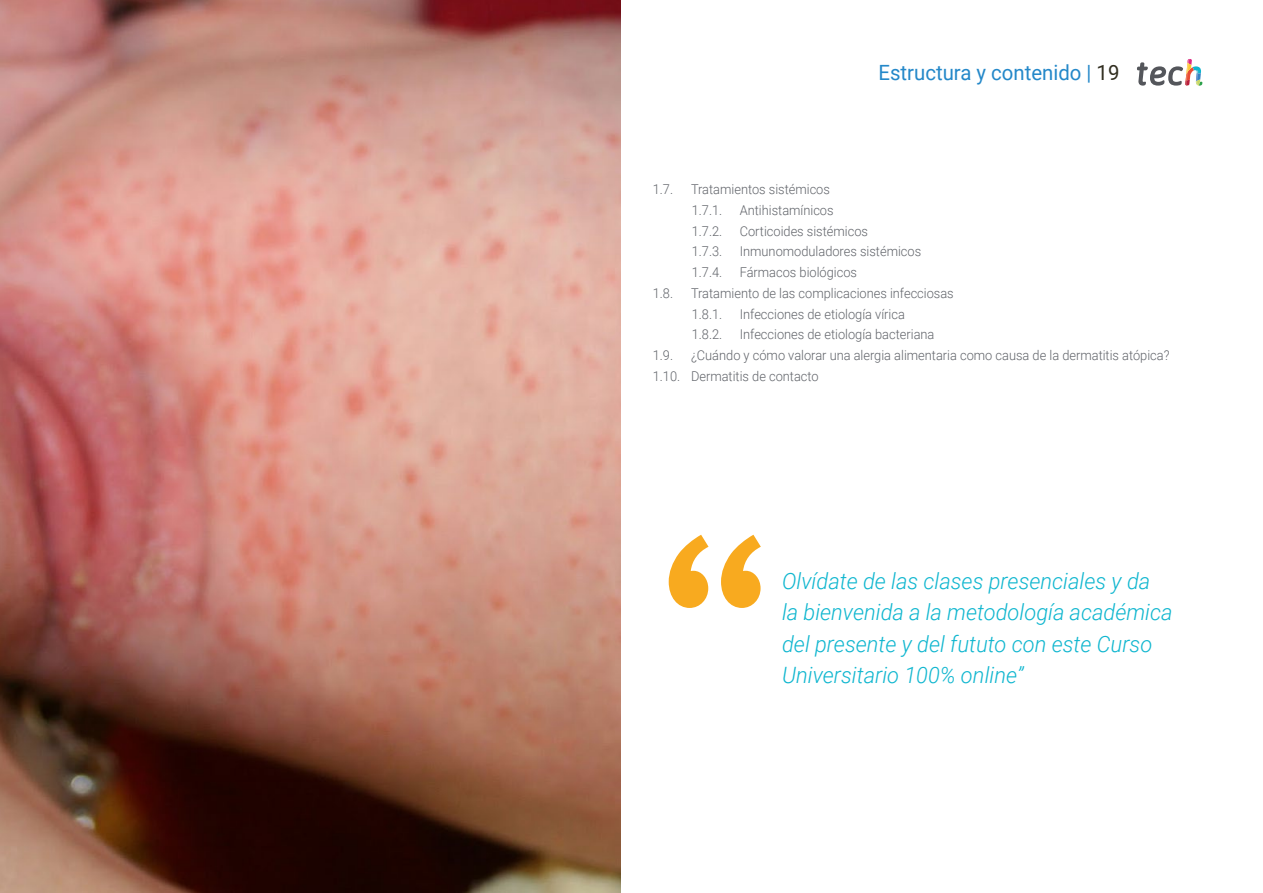
<style>
.page{position:relative;width:1263px;height:893px;background:#fff}
.page>*{position:absolute;margin:0;border:0;box-sizing:border-box;transform-origin:0 0}
.t1{font:italic 300 22.5px/31.5px "Roboto";color:#0fb6cf}
.t2{font:21px "Roboto";color:#2488c9}
.t3{font:300 13.5px/20.7px "Roboto";color:#61646a;scale:.95 1}
.s1{color:#312e20}
</style>
<div class="page">
<svg style="left:1137px;top:59px;width:65px;height:27px"></svg>
<svg style="left:669px;top:535px;width:92px;height:73px"></svg>
<img style="left:0;top:0;width:621px;height:893px">
<p class="t3" style="left:653px;top:178px;width:23px">1.7.</p>
<p class="t3" style="left:691px;top:178px;width:148px">Tratamientos sistémicos<br>1.7.1.</p>
<p class="t3" style="left:740px;top:199px;width:100px">Antihistamínicos</p>
<h2 class="t2" style="left:878px;top:57px;width:242px">Estructura y contenido | <span class="s1">19</span></h2>
<p class="t3" style="left:692px;top:220px;width:34px">1.7.2.</p>
<p class="t3" style="left:740px;top:220px;width:137px">Corticoides sistémicos</p>
<p class="t3" style="left:692px;top:241px;width:34px">1.7.3.</p>
<p class="t3" style="left:740px;top:241px;width:192px">Inmunomoduladores sistémicos</p>
<p class="t3" style="left:692px;top:261px;width:34px">1.7.4.</p>
<p class="t3" style="left:740px;top:261px;width:125px">Fármacos biológicos</p>
<p class="t3" style="left:653px;top:282px;width:23px">1.8.</p>
<p class="t3" style="left:691px;top:282px;width:278px">Tratamiento de las complicaciones infecciosas<br>1.8.1.</p>
<p class="t3" style="left:740px;top:303px;width:175px">Infecciones de etiología vírica</p>
<p class="t3" style="left:692px;top:324px;width:34px">1.8.2.</p>
<p class="t3" style="left:740px;top:324px;width:206px">Infecciones de etiología bacteriana</p>
<p class="t3" style="left:653px;top:344px;width:545px;text-indent:38px">¿Cuándo y cómo valorar una alergia alimentaria como causa de la dermatitis atópica?<br>1.10. Dermatitis de contacto</p>
<p class="t3" style="left:653px;top:344px;width:23px">1.9.</p>
<h1 class="t1" style="left:782px;top:564px;width:392px">Olvídate de las clases presenciales y da<br>la bienvenida a la metodología académica del presente y del fututo con este Curso Universitario 100% online”</h1>
</div>
